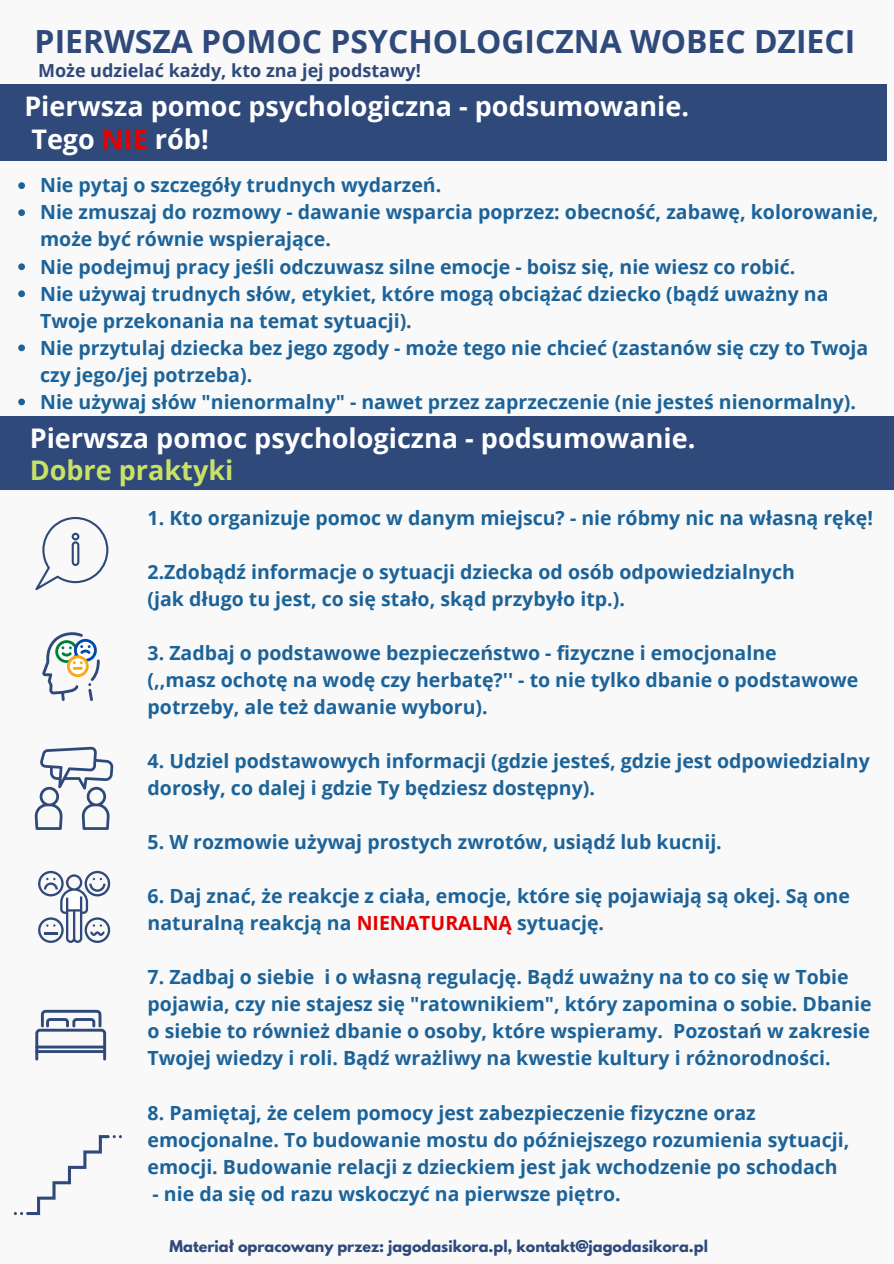
<style>
.page{position:relative;width:894px;height:1264px;background:#fff}
.page>*{position:absolute;margin:0;border:0;box-sizing:border-box;transform-origin:0 0}
.t1{font:700 31.8px "Open Sans";color:#2f497b}
.t2{font:700 27px "Open Sans";color:#fff}
.t3{font:700 27px "Open Sans";color:#c9e265}
.t4{font:700 19.5px/27px "Open Sans";color:#1c6399}
.t5{font:700 18px "Open Sans";color:#2f497b}
.t6{font:700 14.4px "League Spartan";color:#2f497b}
.s1{color:#e50000}
</style>
<div class="page">
<div style="left:0;top:0;width:893px;height:1263px;background:#f9f9f9"></div>
<svg style="left:18px;top:182px;width:7px;height:7px"></svg>
<svg style="left:18px;top:209px;width:7px;height:7px"></svg>
<svg style="left:18px;top:263px;width:7px;height:7px"></svg>
<svg style="left:18px;top:290px;width:7px;height:7px"></svg>
<svg style="left:18px;top:344px;width:7px;height:7px"></svg>
<svg style="left:18px;top:398px;width:7px;height:7px"></svg>
<div style="left:0;top:85px;width:885px;height:75px;background:#2f497b"></div>
<div style="left:0;top:416px;width:893px;height:74px;background:#2f497b"></div>
<svg style="left:42px;top:632px;width:58px;height:69px"></svg>
<svg style="left:35px;top:746px;width:78px;height:84px"></svg>
<svg style="left:14px;top:1135px;width:108px;height:79px"></svg>
<svg style="left:35px;top:517px;width:73px;height:73px"></svg>
<svg style="left:35px;top:1009px;width:71px;height:51px"></svg>
<svg style="left:38px;top:870px;width:72px;height:73px"></svg>
<p class="t1" style="left:35px;top:19px;width:822px">PIERWSZA POMOC PSYCHOLOGICZNA WOBEC DZIECI</p>
<p class="t5" style="left:38px;top:57px;width:384px">Może udzielać każdy, kto zna jej podstawy!</p>
<p class="t2" style="left:24px;top:87px;width:666px">Pierwsza pomoc psychologiczna - podsumowanie.</p>
<p class="t2" style="left:31px;top:120px;width:179px">Tego <span class="s1">NIE</span> rób!</p>
<p class="t4" style="left:40px;top:171px;width:402px">Nie pytaj o szczegóły trudnych wydarzeń.</p>
<p class="t4" style="left:40px;top:198px;width:839px">Nie zmuszaj do rozmowy - dawanie wsparcia poprzez: obecność, zabawę, kolorowanie, może być równie wspierające.</p>
<p class="t4" style="left:40px;top:252px;width:756px">Nie podejmuj pracy jeśli odczuwasz silne emocje - boisz się, nie wiesz co robić.</p>
<p class="t4" style="left:40px;top:279px;width:789px">Nie używaj trudnych słów, etykiet, które mogą obciążać dziecko (bądź uważny na<br>Twoje przekonania na temat sytuacji).</p>
<p class="t4" style="left:40px;top:333px;width:829px">Nie przytulaj dziecka bez jego zgody - może tego nie chcieć (zastanów się czy to Twoja czy jego/jej potrzeba).</p>
<p class="t4" style="left:40px;top:387px;width:817px">Nie używaj słów "nienormalny" - nawet przez zaprzeczenie (nie jesteś nienormalny).</p>
<p class="t2" style="left:30px;top:419px;width:667px">Pierwsza pomoc psychologiczna - podsumowanie.</p>
<p class="t3" style="left:30px;top:451px;width:205px">Dobre praktyki</p>
<p class="t4" style="left:147px;top:503px;width:726px">1. Kto organizuje pomoc w danym miejscu? - nie róbmy nic na własną rękę!</p>
<p class="t4" style="left:147px;top:557px;width:648px">2.Zdobądź informacje o sytuacji dziecka od osób odpowiedzialnych</p>
<p class="t4" style="left:147px;top:584px;width:479px">(jak długo tu jest, co się stało, skąd przybyło itp.).</p>
<p class="t4" style="left:147px;top:639px;width:630px">3. Zadbaj o podstawowe bezpieczeństwo - fizyczne i emocjonalne</p>
<p class="t4" style="left:147px;top:666px;width:712px">(,,masz ochotę na wodę czy herbatę?'' - to nie tylko dbanie o podstawowe potrzeby, ale też dawanie wyboru).</p>
<p class="t4" style="left:147px;top:747px;width:723px">4. Udziel podstawowych informacji (gdzie jesteś, gdzie jest odpowiedzialny dorosły, co dalej i gdzie Ty będziesz dostępny).</p>
<p class="t4" style="left:147px;top:828px;width:575px">5. W rozmowie używaj prostych zwrotów, usiądź lub kucnij.</p>
<p class="t4" style="left:147px;top:882px;width:703px">6. Daj znać, że reakcje z ciała, emocje, które się pojawiają są okej. Są one naturalną reakcją na <span class="s1">NIENATURALNĄ</span> sytuację.</p>
<p class="t4" style="left:147px;top:963px;width:725px">7. Zadbaj o siebie i o własną regulację. Bądź uważny na to co się w Tobie pojawia, czy nie stajesz się "ratownikiem", który zapomina o sobie. Dbanie o siebie to również dbanie o osoby, które wspieramy. Pozostań w zakresie Twojej wiedzy i roli. Bądź wrażliwy na kwestie kultury i różnorodności.</p>
<p class="t4" style="left:147px;top:1098px;width:703px">8. Pamiętaj, że celem pomocy jest zabezpieczenie fizyczne oraz emocjonalne. To budowanie mostu do późniejszego rozumienia sytuacji, emocji. Budowanie relacji z dzieckiem jest jak wchodzenie po schodach</p>
<p class="t4" style="left:153px;top:1179px;width:469px">- nie da się od razu wskoczyć na pierwsze piętro.</p>
<p class="t6" style="left:170px;top:1238px;width:539px">Materiał opracowany przez: jagodasikora.pl, kontakt@jagodasikora.pl</p>
</div>
